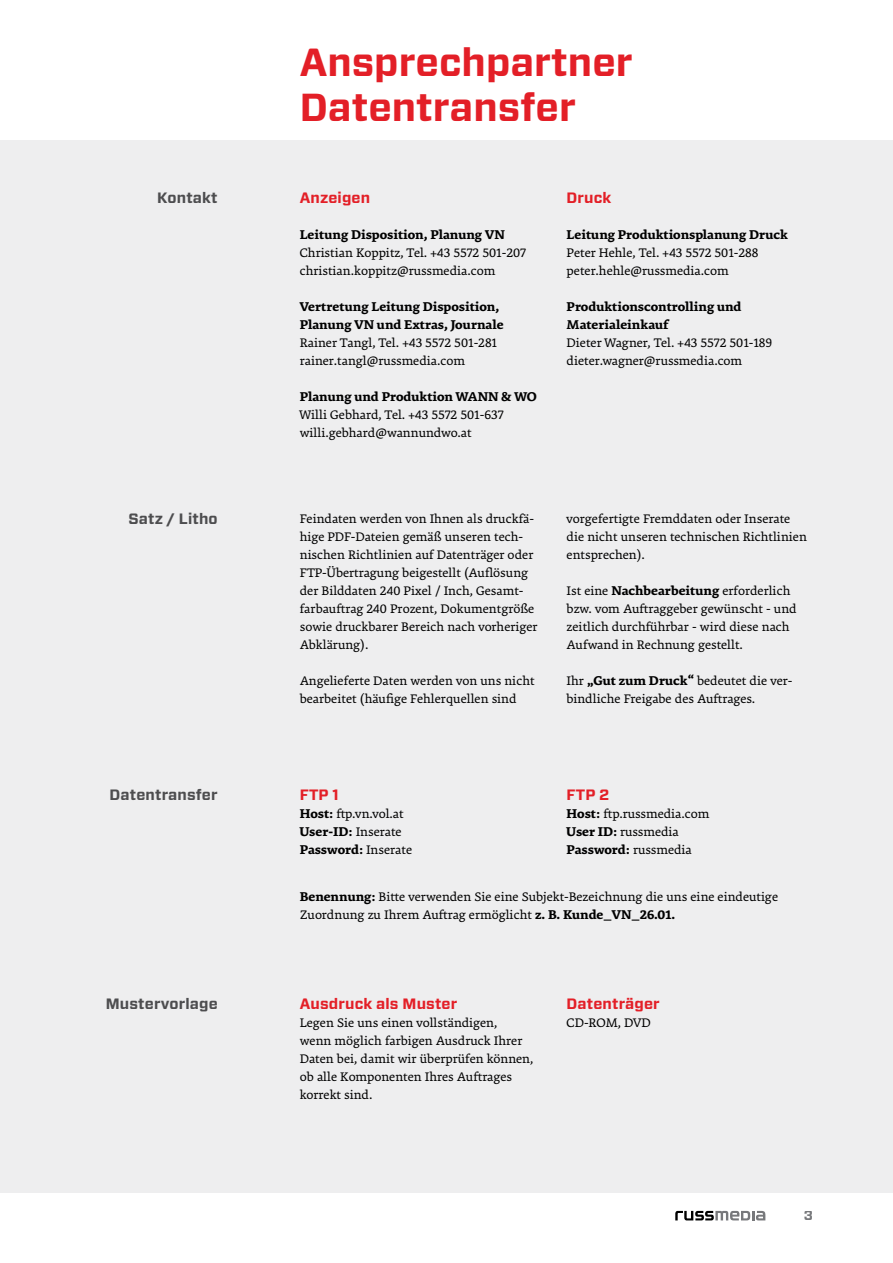
<style>
.page{position:relative;width:893px;height:1263px;background:#fff}
.page>*{position:absolute;margin:0;border:0;box-sizing:border-box;transform-origin:0 0}
.t1{font:700 39px/45px "Forza";color:#e31f27}
.t2{font:700 15px "Forza";letter-spacing:.01em;color:#e31f27}
.t3{font:700 15px "Forza";letter-spacing:.01em;color:#4d4d4f}
.t4{font:13.5px/18px "Premiera";color:#000}
.t5{font:700 13.5px/18px "Premiera";color:#000}
.t6{font:700 13.5px "Forza";color:#77787b}
.s1{font-weight:700}
</style>
<div class="page">
<div style="left:0;top:140px;width:893px;height:1053px;background:#eeeeef"></div>
<svg style="left:675px;top:1211px;width:90px;height:9px"></svg>
<p class="t3" style="left:157px;top:188px;width:62px">Kontakt</p>
<h1 class="t1" style="left:300px;top:40px;width:335px">Ansprechpartner<br>Datentransfer</h1>
<p class="t2" style="left:300px;top:188px;width:72px">Anzeigen</p>
<p class="t5" style="left:300px;top:226px;width:206px">Leitung Disposition, Planung VN</p>
<p class="t4" style="left:300px;top:244px;width:228px">Christian Koppitz, Tel. +43 5572 501-207 christian.koppitz@russmedia.com</p>
<p class="t5" style="left:300px;top:298px;width:205px">Vertretung Leitung Disposition,<br>Planung VN und Extras, Journale</p>
<p class="t4" style="left:300px;top:334px;width:199px">Rainer Tangl, Tel. +43 5572 501-281 rainer.tangl@russmedia.com</p>
<p class="t5" style="left:300px;top:388px;width:239px">Planung und Produktion WANN &amp; WO</p>
<p class="t4" style="left:300px;top:406px;width:205px">Willi Gebhard, Tel. +43 5572 501-637 willi.gebhard@wannundwo.at</p>
<p class="t2" style="left:567px;top:188px;width:46px">Druck</p>
<p class="t5" style="left:567px;top:226px;width:223px">Leitung Produktionsplanung Druck</p>
<p class="t4" style="left:567px;top:244px;width:193px">Peter Hehle, Tel. +43 5572 501-288 peter.hehle@russmedia.com</p>
<p class="t5" style="left:567px;top:298px;width:176px">Produktionscontrolling und<br>Materialeinkauf</p>
<p class="t4" style="left:567px;top:334px;width:207px">Dieter Wagner, Tel. +43 5572 501-189 dieter.wagner@russmedia.com</p>
<p class="t3" style="left:128px;top:509px;width:91px">Satz / Litho</p>
<p class="t4" style="left:300px;top:510px;width:239px">Feindaten werden von Ihnen als druckfä&shy;hige PDF-Dateien gemäß unseren tech&shy;nischen Richtlinien auf Datenträger oder FTP-Übertragung beigestellt (Auflösung der Bilddaten 240 Pixel / Inch, Gesamt&shy;farbauftrag 240 Prozent, Dokumentgröße sowie druckbarer Bereich nach vorheriger Abklärung).</p>
<p class="t4" style="left:300px;top:672px;width:236px">Angelieferte Daten werden von uns nicht bearbeitet (häufige Fehlerquellen sind</p>
<p class="t4" style="left:567px;top:510px;width:242px">vorgefertigte Fremddaten oder Inserate die nicht unseren technischen Richtlinien entsprechen).</p>
<p class="t4" style="left:567px;top:582px;width:231px">Ist eine <span class="s1">Nachbearbeitung</span> erforderlich bzw. vom Auftraggeber gewünscht - und zeitlich durchführbar - wird diese nach Aufwand in Rechnung gestellt.</p>
<p class="t4" style="left:567px;top:672px;width:227px">Ihr <span class="s1">„Gut zum Druck“</span> bedeutet die ver&shy;bindliche Freigabe des Auftrages.</p>
<p class="t3" style="left:110px;top:784px;width:110px">Datentransfer</p>
<p class="t2" style="left:300px;top:784px;width:41px">FTP 1</p>
<p class="t4" style="left:300px;top:804px;width:114px"><span class="s1">Host:</span> ftp.vn.vol.at<br><span class="s1">User-ID:</span> Inserate<br><span class="s1">Password:</span> Inserate</p>
<p class="t2" style="left:567px;top:784px;width:44px">FTP 2</p>
<p class="t4" style="left:567px;top:804px;width:144px"><span class="s1">Host:</span> ftp.russmedia.com<br><span class="s1">User ID:</span> russmedia<br><span class="s1">Password:</span> russmedia</p>
<p class="t3" style="left:106px;top:993px;width:113px">Mustervorlage</p>
<p class="t4" style="left:300px;top:887px;width:480px"><span class="s1">Benennung:</span> Bitte verwenden Sie eine Subjekt-Bezeichnung die uns eine eindeutige<br>Zuordnung zu Ihrem Auftrag ermöglicht <span class="s1">z. B. Kunde_VN_26.01.</span></p>
<p class="t2" style="left:300px;top:993px;width:159px">Ausdruck als Muster</p>
<p class="t4" style="left:300px;top:1013px;width:235px">Legen Sie uns einen vollständigen,<br>wenn möglich farbigen Ausdruck Ihrer<br>Daten bei, damit wir überprüfen können, ob alle Komponenten Ihres Auftrages korrekt sind.</p>
<p class="t2" style="left:567px;top:993px;width:95px">Datenträger</p>
<p class="t4" style="left:567px;top:1013px;width:86px">CD-ROM, DVD</p>
<p class="t6" style="left:803px;top:1207px;width:11px">3</p>
</div>
